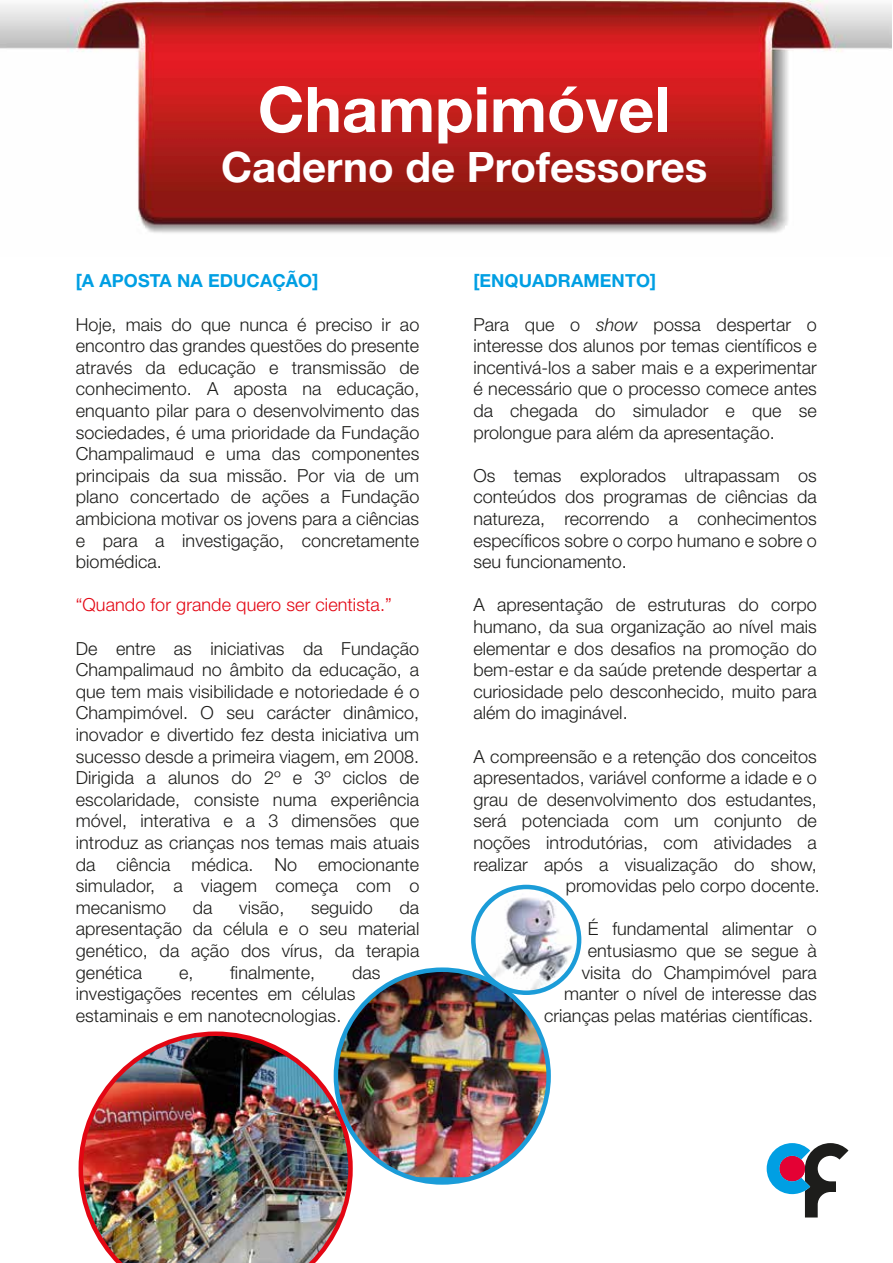
<style>
.page{position:relative;width:893px;height:1263px;background:#fff}
.page>*{position:absolute;margin:0;border:0;box-sizing:border-box;transform-origin:0 0}
.t1{font:700 63px "Helvetica Neue LT Std";color:#fff}
.t2{font:700 42px "Helvetica Neue LT Std";color:#fff}
.t3{font:300 18px/21.6px "Helvetica Neue LT Std";letter-spacing:.005em;color:#1d1d1b;text-align:justify}
.t4{font:300 18px "Helvetica Neue LT Std";letter-spacing:.005em;color:#e30613}
.t5{font:700 18px "Helvetica Neue LT Std";letter-spacing:.005em;color:#009fe3}
.s1{font-style:italic}
</style>
<div class="page">
<svg style="left:767px;top:1143px;width:81px;height:74px"></svg>
<img style="left:79px;top:1031px;width:274px;height:232px">
<img style="left:0;top:1px;width:892px;height:232px">
<img style="left:336px;top:971px;width:213px;height:206px">
<img style="left:473px;top:887px;width:106px;height:106px">
<div style="left:471px;top:885px;width:110px;height:110px;border:4px solid #1b9cd8;border-radius:50%"></div>
<h1 class="t1" style="left:258px;top:71px;width:414px">Champimóvel</h1>
<h2 class="t2" style="left:221px;top:141px;width:488px">Caderno de Professores</h2>
<p class="t5" style="left:76px;top:270px;width:244px">[A APOSTA NA EDUCAÇÃO]</p>
<p class="t3" style="left:76px;top:313px;width:345px">Hoje, mais do que nunca é preciso ir ao encontro das grandes questões do presente através da educação e transmissão de conhecimento. A aposta na educação, enquanto pilar para o desenvolvimento das sociedades, é uma prioridade da Fundação Champalimaud e uma das componentes principais da sua missão. Por via de um plano concertado de ações a Fundação ambiciona motivar os jovens para a ciências e para a investigação, concretamente biomédica.</p>
<p class="t4" style="left:76px;top:594px;width:317px">“Quando for grande quero ser cientista.”</p>
<p class="t3" style="left:76px;top:637px;width:345px">De entre as iniciativas da Fundação Champalimaud no âmbito da educação, a que tem mais visibilidade e notoriedade é o Champimóvel. O seu carácter dinâmico, inovador e divertido fez desta iniciativa um sucesso desde a primeira viagem, em 2008.<br>Dirigida a alunos do 2º e 3º ciclos de escolaridade, consiste numa experiência móvel, interativa e a 3 dimensões que introduz as crianças nos temas mais atuais da ciência médica. No emocionante simulador, a viagem começa com o mecanismo</p>
<p class="t3" style="left:76px;top:896px;width:345px;text-indent:324px">da apresentação da célula e o seu material genético, da ação dos vírus, da terapia genética</p>
<p class="t3" style="left:193px;top:896px;width:21px">da</p>
<p class="t3" style="left:239px;top:896px;width:47px">visão,</p>
<p class="t3" style="left:311px;top:896px;width:63px">seguido</p>
<p class="t3" style="left:76px;top:961px;width:306px;text-align:left;text-indent:276px">das investigações recentes em células estaminais e em nanotecnologias.</p>
<p class="t3" style="left:179px;top:961px;width:16px">e,</p>
<p class="t3" style="left:230px;top:961px;width:86px">finalmente,</p>
<p class="t5" style="left:473px;top:270px;width:184px">[ENQUADRAMENTO]</p>
<p class="t3" style="left:473px;top:313px;width:345px">Para que o <span class="s1">show</span> possa despertar o interesse dos alunos por temas científicos e incentivá-los a saber mais e a experimentar é necessário que o processo comece antes da chegada do simulador e que se prolongue para além da apresentação.</p>
<p class="t3" style="left:473px;top:464px;width:345px">Os temas explorados ultrapassam os conteúdos dos programas de ciências da natureza, recorrendo a conhecimentos específicos sobre o corpo humano e sobre o seu funcionamento.</p>
<p class="t3" style="left:473px;top:594px;width:345px">A apresentação de estruturas do corpo humano, da sua organização ao nível mais elementar e dos desafios na promoção do bem-estar e da saúde pretende despertar a curiosidade pelo desconhecido, muito para além do imaginável.</p>
<p class="t3" style="left:473px;top:745px;width:348px;text-align:right">A compreensão e a retenção dos conceitos apresentados, variável conforme a idade e o grau de desenvolvimento dos estudantes, será potenciada com um conjunto de noções introdutórias, com atividades a realizar após a visualização do show, promovidas pelo corpo docente.</p>
<p class="t3" style="left:544px;top:918px;width:274px;text-align:right">É fundamental alimentar o entusiasmo que se segue à<br>visita do Champimóvel para manter o nível de interesse das crianças pelas matérias científicas.</p>
</div>
